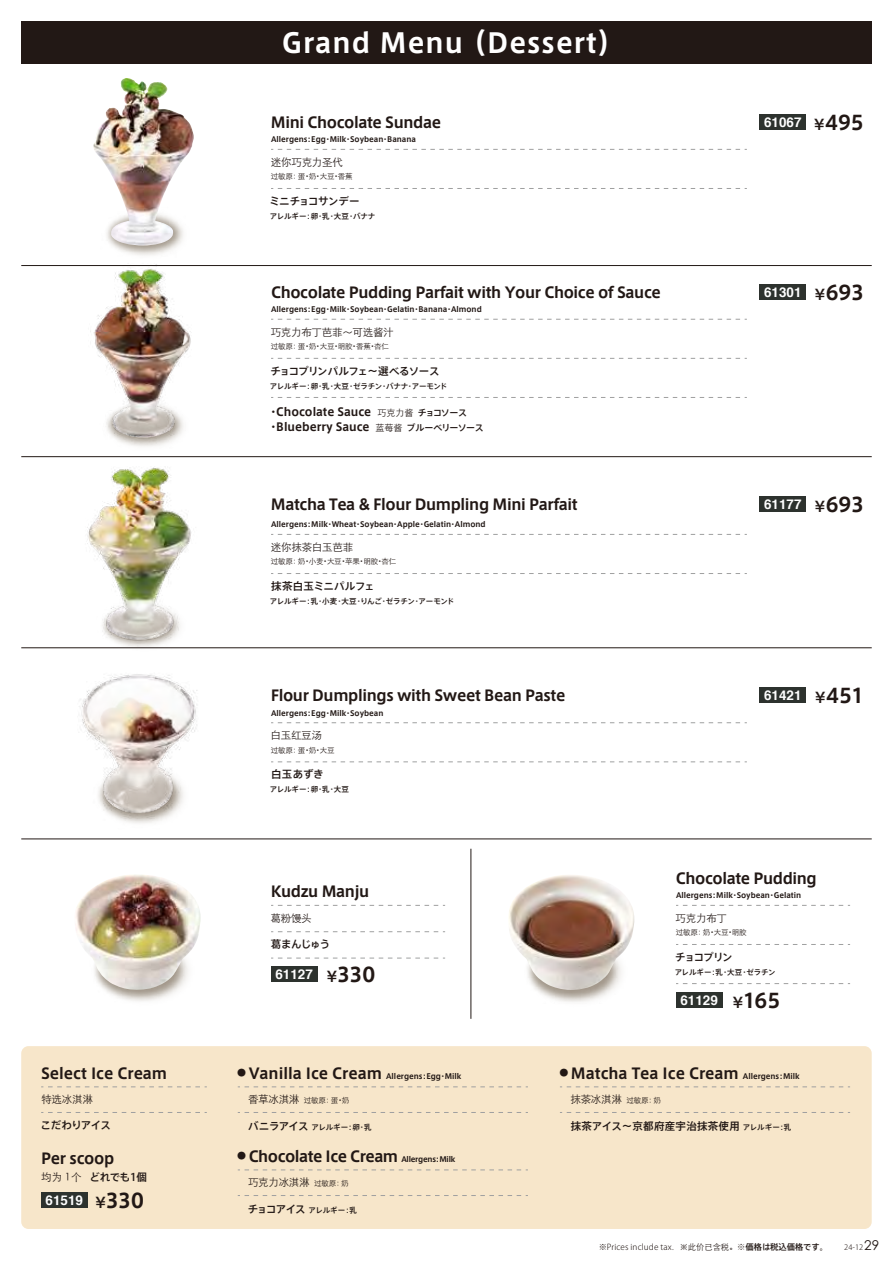
<style>
.page{position:relative;width:893px;height:1263px;background:#fff}
.page>*{position:absolute;margin:0;border:0;box-sizing:border-box;transform-origin:0 0}
.t1{font:700 27px "Axis Std";letter-spacing:.04em;color:#fff}
.t2{font:700 19.8px "Axis Std";letter-spacing:-.045em;color:#221815}
.t3{font:700 15px "Axis Std";letter-spacing:-.025em;color:#221815}
.t4{font:700 15px "Axis Std";color:#221815}
.t5{font:700 13.5px "Helvetica";color:#fff}
.t6{font:13.5px "Century Gothic";color:#221815}
.t7{font:700 11.25px/15.8px "Axis Std";color:#221815}
.t8{font:10.5px "ST Xihei";letter-spacing:-.025em;color:#221815}
.t9{font:500 10.5px "Axis Std";letter-spacing:-.035em;color:#221815}
.t10{font:500 10.5px "Axis Std";letter-spacing:.025em;color:#221815}
.t11{font:500 10.5px "Axis Std";letter-spacing:.015em;color:#221815}
.t12{font:500 10.5px "Axis Std";letter-spacing:-.06em;color:#221815}
.t13{font:300 8.25px "Koz Go Pro";letter-spacing:.015em;color:#221815}
.t14{font:700 7.5px "Axis Std";color:#221815}
.t15{font:500 7.5px "Axis Std";letter-spacing:-.015em;color:#221815}
.t16{font:7.5px "ST Xihei";letter-spacing:-.025em;color:#221815}
.t17{font:300 7.5px "Koz Go Pro";color:#221815}
.s1{font-family:"ST Xihei";font-weight:400}
.s2{font-size:14.7px}
.s3{font-family:"Axis Std";font-size:14.7px;color:#221815}
.s4{font-family:"Axis Std";font-size:19.8px;color:#221815}
.s5{font-family:"Koz Go Pr 6 N"}
.s6{font-family:"ST Xihei";font-weight:400;font-size:9px}
.s7{font-weight:500;font-size:9px}
.s8{font-size:15px}
.s9{font-size:10.5px}
.s10{font-size:7.5px}
.s11{font-family:"Axis Std";font-weight:500}
</style>
<div class="page">
<div style="left:21px;top:21px;width:851px;height:43px;background:#221815"></div>
<img style="left:21px;top:266px;width:260px;height:383px">
<img style="left:34px;top:569px;width:211px;height:271px">
<img style="left:508px;top:875px;width:127px;height:115px">
<img style="left:74px;top:874px;width:127px;height:116px">
<img style="left:58px;top:450px;width:179px;height:47px">
<img style="left:56px;top:450px;width:175px;height:45px">
<img style="left:21px;top:148px;width:252px;height:302px">
<img style="left:58px;top:162px;width:179px;height:145px">
<img style="left:56px;top:163px;width:175px;height:141px">
<img style="left:93px;top:78px;width:101px;height:167px">
<hr style="left:21px;top:647px;width:851px;height:1px;background:#221815">
<svg style="left:271px;top:534px;width:476px;height:1px"></svg>
<svg style="left:271px;top:573px;width:476px;height:1px"></svg>
<svg style="left:271px;top:722px;width:476px;height:1px"></svg>
<svg style="left:271px;top:761px;width:476px;height:1px"></svg>
<div style="left:21px;top:1046px;width:851px;height:183px;background:#f7e6ca;border-radius:7px"></div>
<svg style="left:41px;top:1086px;width:166px;height:1px"></svg>
<svg style="left:41px;top:1112px;width:166px;height:1px"></svg>
<svg style="left:560px;top:1086px;width:290px;height:1px"></svg>
<svg style="left:560px;top:1112px;width:290px;height:1px"></svg>
<svg style="left:238px;top:1086px;width:290px;height:1px"></svg>
<svg style="left:238px;top:1112px;width:290px;height:1px"></svg>
<svg style="left:238px;top:1169px;width:290px;height:1px"></svg>
<svg style="left:238px;top:1195px;width:290px;height:1px"></svg>
<div style="left:760px;top:284px;width:46px;height:16px;background:#2d322e"></div>
<div style="left:760px;top:496px;width:46px;height:16px;background:#2d322e"></div>
<div style="left:760px;top:688px;width:46px;height:15px;background:#2d322e"></div>
<svg style="left:271px;top:905px;width:174px;height:1px"></svg>
<svg style="left:271px;top:958px;width:174px;height:1px"></svg>
<svg style="left:271px;top:931px;width:174px;height:1px"></svg>
<div style="left:271px;top:966px;width:46px;height:16px;background:#2d322e"></div>
<svg style="left:676px;top:905px;width:174px;height:1px"></svg>
<svg style="left:676px;top:983px;width:174px;height:1px"></svg>
<svg style="left:676px;top:944px;width:174px;height:1px"></svg>
<div style="left:676px;top:992px;width:46px;height:15px;background:#2d322e"></div>
<div style="left:41px;top:1192px;width:46px;height:15px;background:#2d322e"></div>
<svg style="left:271px;top:319px;width:476px;height:1px"></svg>
<svg style="left:271px;top:397px;width:476px;height:1px"></svg>
<svg style="left:271px;top:358px;width:476px;height:1px"></svg>
<div style="left:760px;top:114px;width:46px;height:16px;background:#2d322e"></div>
<hr style="left:21px;top:265px;width:851px;height:1px;background:#221815">
<hr style="left:21px;top:456px;width:851px;height:1px;background:#221815">
<svg style="left:271px;top:149px;width:476px;height:1px"></svg>
<svg style="left:271px;top:188px;width:476px;height:1px"></svg>
<hr style="left:21px;top:838px;width:851px;height:1px;background:#221815">
<hr style="left:471px;top:849px;width:1px;height:170px;background:#221815">
<h3 class="t4" style="left:41px;top:1062px;width:135px">Select Ice Cream｠</h3>
<h3 class="t8" style="left:41px;top:1094px;width:53px">特选冰淇淋</h3>
<h3 class="t12" style="left:41px;top:1117px;width:72px">こだわりアイス</h3>
<h3 class="t3" style="left:41px;top:1146px;width:75px">Per scoop</h3>
<h3 class="t9" style="left:41px;top:1169px;width:107px"><span class="s1">均为 1个</span> どれでも1個</h3>
<h3 class="t5" style="left:46px;top:1189px;width:39px">61519</h3>
<h2 class="t2" style="left:95px;top:1185px;width:51px"><span class="s2">¥</span>330</h2>
<h1 class="t1" style="left:282px;top:22px;width:344px">Grand Menu （Dessert）</h1>
<h3 class="t3" style="left:271px;top:111px;width:172px">Mini Chocolate Sundae</h3>
<h3 class="t5" style="left:764px;top:111px;width:102px">61067 <span class="s3">¥</span><span class="s4">495</span></h3>
<h3 class="t8" style="left:271px;top:157px;width:73px">迷你巧克力圣代</h3>
<p class="t16" style="left:271px;top:173px;width:83px">过敏原：蛋<span class="s5">・</span>奶<span class="s5">・</span>大豆<span class="s5">・</span>香蕉</p>
<h3 class="t9" style="left:269px;top:193px;width:92px">ミニチョコサンデー</h3>
<p class="t15" style="left:270px;top:210px;width:107px">アレルギー：卵・乳・大豆・バナナ</p>
<p class="t14" style="left:271px;top:134px;width:146px">Allergens：Egg・Milk・Soybean・Banana</p>
<h3 class="t3" style="left:271px;top:281px;width:391px">Chocolate Pudding Parfait with Your Choice of Sauce</h3>
<h2 class="t2" style="left:815px;top:277px;width:51px"><span class="s2">¥</span>693</h2>
<h3 class="t8" style="left:271px;top:327px;width:125px">巧克力布丁芭菲～可选酱汁</h3>
<p class="t16" style="left:271px;top:343px;width:120px">过敏原：蛋<span class="s5">・</span>奶<span class="s5">・</span>大豆<span class="s5">・</span>明胶<span class="s5">・</span>香蕉<span class="s5">・</span>杏仁</p>
<h3 class="t9" style="left:270px;top:363px;width:171px">チョコプリンパルフェ～選べるソース</h3>
<p class="t15" style="left:270px;top:380px;width:179px">アレルギー：卵・乳・大豆・ゼラチン・バナナ・アーモンド</p>
<h3 class="t5" style="left:764px;top:281px;width:39px">61301</h3>
<p class="t14" style="left:271px;top:304px;width:212px">Allergens：Egg・Milk・Soybean・Gelatin・Banana・Almond</p>
<h3 class="t7" style="left:268px;top:403px;width:217px">・Chocolate Sauce <span class="s6">巧克力酱</span> <span class="s7">チョコソース</span>・Blueberry Sauce <span class="s6">蓝莓酱</span> <span class="s7">ブルーベリーソース</span></h3>
<h3 class="t3" style="left:271px;top:493px;width:308px">Matcha Tea &amp; Flour Dumpling Mini Parfait</h3>
<h2 class="t2" style="left:815px;top:489px;width:51px"><span class="s2">¥</span>693</h2>
<h3 class="t8" style="left:271px;top:542px;width:84px">迷你抹茶白玉芭菲</h3>
<p class="t16" style="left:271px;top:558px;width:127px">过敏原：奶<span class="s5">・</span>小麦<span class="s5">・</span>大豆<span class="s5">・</span>苹果<span class="s5">・</span>明胶<span class="s5">・</span>杏仁</p>
<h3 class="t11" style="left:271px;top:578px;width:105px">抹茶白玉ミニパルフェ</h3>
<p class="t15" style="left:270px;top:595px;width:186px">アレルギー：乳・小麦・大豆・りんご・ゼラチン・アーモンド</p>
<h3 class="t5" style="left:764px;top:493px;width:39px">61177</h3>
<p class="t14" style="left:271px;top:519px;width:216px">Allergens：Milk・Wheat・Soybean・Apple・Gelatin・Almond</p>
<h3 class="t3" style="left:271px;top:684px;width:296px">Flour Dumplings with Sweet Bean Paste</h3>
<p class="t14" style="left:271px;top:707px;width:114px">Allergens：Egg・Milk・Soybean</p>
<h3 class="t8" style="left:271px;top:730px;width:53px">白玉红豆汤</h3>
<p class="t16" style="left:271px;top:746px;width:65px">过敏原：蛋<span class="s5">・</span>奶<span class="s5">・</span>大豆</p>
<h3 class="t9" style="left:271px;top:766px;width:54px">白玉あずき</h3>
<p class="t15" style="left:270px;top:784px;width:81px">アレルギー：卵・乳・大豆</p>
<h3 class="t3" style="left:271px;top:879px;width:100px">Kudzu Manju</h3>
<h3 class="t8" style="left:271px;top:913px;width:43px">葛粉馒头</h3>
<h3 class="t9" style="left:271px;top:936px;width:61px">葛まんじゅう</h3>
<h3 class="t5" style="left:275px;top:963px;width:39px">61127</h3>
<h2 class="t2" style="left:326px;top:959px;width:51px"><span class="s2">¥</span>330</h2>
<h3 class="t5" style="left:764px;top:685px;width:39px">61421</h3>
<h2 class="t2" style="left:815px;top:681px;width:51px"><span class="s2">¥</span>451</h2>
<h3 class="t3" style="left:676px;top:867px;width:143px">Chocolate Pudding</h3>
<p class="t14" style="left:676px;top:890px;width:127px">Allergens：Milk・Soybean・Gelatin</p>
<h3 class="t8" style="left:676px;top:913px;width:53px">巧克力布丁</h3>
<p class="t16" style="left:676px;top:929px;width:72px">过敏原：奶<span class="s5">・</span>大豆<span class="s5">・</span>明胶</p>
<h3 class="t9" style="left:675px;top:949px;width:59px">チョコプリン</h3>
<p class="t15" style="left:675px;top:966px;width:102px">アレルギー：乳・大豆・ゼラチン</p>
<h3 class="t5" style="left:680px;top:989px;width:39px">61129</h3>
<h2 class="t2" style="left:732px;top:985px;width:50px"><span class="s2">¥</span>165</h2>
<p class="t14" style="left:237px;top:1070px;width:226px"><sup>●</sup> <span class="s8">Vanilla Ice Cream</span> Allergens：Egg・Milk</p>
<p class="t16" style="left:248px;top:1097px;width:103px"><span class="s9">香草冰淇淋</span> 过敏原：蛋<span class="s5">・</span>奶</p>
<p class="t15" style="left:248px;top:1121px;width:125px"><span class="s9">バニラアイス</span> アレルギー：卵・乳</p>
<h3 class="t3" style="left:237px;top:1145px;width:220px"><sup>●</sup> Chocolate Ice Cream <span class="s10">Allergens：Milk</span></h3>
<h3 class="t8" style="left:248px;top:1177px;width:102px">巧克力冰淇淋 <span class="s10">过敏原：奶</span></h3>
<p class="t15" style="left:248px;top:1204px;width:111px"><span class="s9">チョコアイス</span> アレルギー：乳</p>
<h3 class="t4" style="left:559px;top:1062px;width:242px"><sup>●</sup> Matcha Tea Ice Cream <span class="s10">Allergens：Milk</span></h3>
<h3 class="t8" style="left:570px;top:1094px;width:92px">抹茶冰淇淋 <span class="s10">过敏原：奶</span></h3>
<h3 class="t10" style="left:571px;top:1118px;width:222px">抹茶アイス～京都府産宇治抹茶使用 <span class="s10">アレルギー：乳</span></h3>
<p class="t13" style="left:599px;top:1241px;width:231px">※Prices include tax. <span class="s1">※此价已含税。</span><span class="s11">※価格は税込価格です。</span></p>
<h3 class="t6" style="left:864px;top:1237px;width:16px">29</h3>
<p class="t17" style="left:844px;top:1242px;width:20px">24-12</p>
</div>
